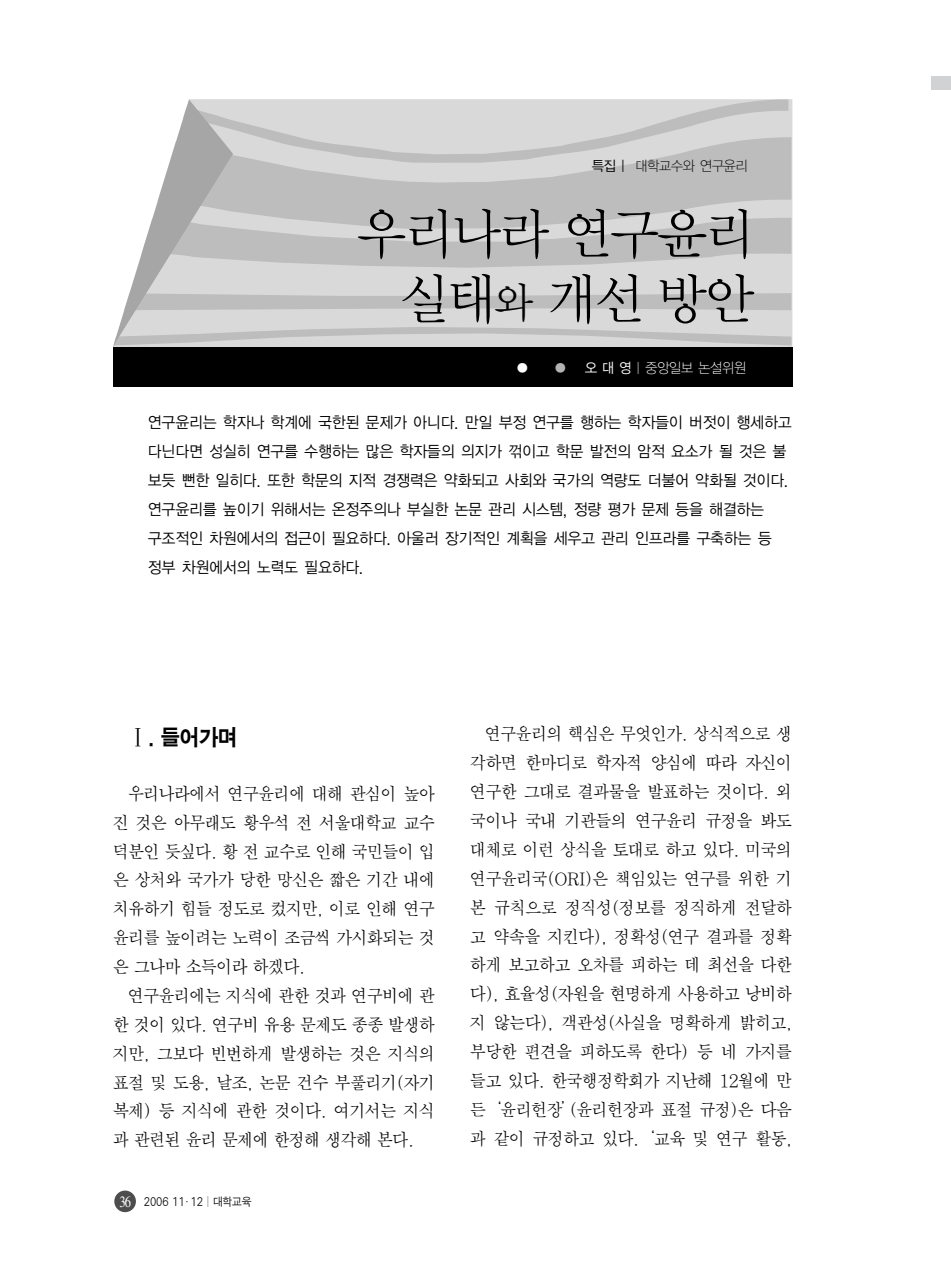
<style>
.page{position:relative;width:951px;height:1274px;background:#fff}
.page>*{position:absolute;margin:0;border:0;box-sizing:border-box;transform-origin:0 0}
.t1{font:54.25px/65.1px "Y Mj O12";letter-spacing:-.095em;color:#000;text-align:right}
.t2{font:22.75px "SM Ago K";color:#000;scale:.9 1}
.t3{font:17.5px/28.9px "SM Amu";letter-spacing:-.065em;color:#000;text-align:justify;scale:.94 1}
.t4{font:15.75px/28.9px "YGO12";letter-spacing:-.07em;color:#000;scale:.94 1}
.t5{font:14px "YGO11";letter-spacing:-.105em;color:#fff;scale:.95 1}
.t6{font:14px "YGO11";letter-spacing:-.105em;color:#000;scale:.95 1}
.t7{font:11.38px "SM Ago J";letter-spacing:-.07em;color:#000;scale:.9 1}
.s1{font-family:"YGO12"}
.s2{font-size:42px}
.s3{font-family:"YGO12";color:#000}
.s4{font-family:"YGO12";color:#b3b3b3}
.s5{font-family:"Times";font-size:15.75px;color:#fff}
</style>
<div class="page">
<div style="left:931px;top:76px;width:20px;height:13px;background:#d1d2d4"></div>
<div style="left:114px;top:1191px;width:22px;height:21px;background:#4d4d4d;border-radius:50%"></div>
<svg style="left:113px;top:99px;width:678px;height:248px;background:#cdcdcd"></svg>
<div style="left:113px;top:347px;width:679px;height:40px;background:#000"></div>
<p class="t6" style="left:591px;top:159px;width:167px"><span class="s1">특집 |</span> 대학교수와 연구윤리</p>
<p class="t1" style="left:355px;top:204px;width:402px">우리나라 연구윤리 실태<span class="s2">와</span> 개선 방안</p>
<p class="t5" style="left:515px;top:361px;width:245px"><span class="s1">●</span><span class="s3">●</span><span class="s4">●</span> <span class="s1">오대영</span>| 중앙일보논설위원</p>
<p class="t4" style="left:148px;top:409px;width:687px">연구윤리는 학자나 학계에 국한된 문제가 아니다. 만일 부정 연구를 행하는 학자들이 버젓이 행세하고 다닌다면 성실히 연구를 수행하는 많은 학자들의 의지가 꺾이고 학문 발전의 암적 요소가 될 것은 불 보듯 뻔한 일히다. 또한 학문의 지적 경쟁력은 약화되고 사회와 국가의 역량도 더불어 약화될 것이다. 연구윤리를 높이기 위해서는 온정주의나 부실한 논문 관리 시스템, 정량 평가 문제 등을 해결하는 구조적인 차원에서의 접근이 필요하다. 아울러 장기적인 계획을 세우고 관리 인프라를 구축하는 등 정부 차원에서의 노력도 필요하다.</p>
<p class="t2" style="left:128px;top:727px;width:124px">Ⅰ. 들어가며</p>
<p class="t3" style="left:128px;top:780px;width:329px">우리나라에서 연구윤리에 대해 관심이 높아</p>
<p class="t3" style="left:113px;top:809px;width:345px">진 것은 아무래도 황우석 전 서울대학교 교수</p>
<p class="t3" style="left:113px;top:838px;width:345px">덕분인 듯싶다. 황 전 교수로 인해 국민들이 입</p>
<p class="t3" style="left:113px;top:867px;width:345px">은 상처와 국가가 당한 망신은 짧은 기간 내에</p>
<p class="t3" style="left:113px;top:896px;width:345px">치유하기 힘들 정도로 컸지만, 이로 인해 연구</p>
<p class="t3" style="left:113px;top:924px;width:345px">윤리를 높이려는 노력이 조금씩 가시화되는 것</p>
<p class="t3" style="left:113px;top:953px;width:206px">은 그나마 소득이라 하겠다.</p>
<p class="t3" style="left:128px;top:982px;width:329px">연구윤리에는 지식에 관한 것과 연구비에 관</p>
<p class="t3" style="left:113px;top:1011px;width:345px">한 것이 있다. 연구비 유용 문제도 종종 발생하</p>
<p class="t3" style="left:113px;top:1040px;width:345px">지만, 그보다 빈번하게 발생하는 것은 지식의</p>
<p class="t3" style="left:113px;top:1069px;width:345px">표절 및 도용, 날조, 논문 건수 부풀리기(자기</p>
<p class="t3" style="left:113px;top:1098px;width:345px">복제) 등 지식에 관한 것이다. 여기서는 지식</p>
<p class="t3" style="left:113px;top:1127px;width:322px">과 관련된 윤리 문제에 한정해 생각해 본다.</p>
<p class="t7" style="left:119px;top:1197px;width:148px"><span class="s5">36</span> 2006 11₩12 | 대학교육</p>
<p class="t3" style="left:470px;top:721px;width:345px;text-indent:15px">연구윤리의 핵심은 무엇인가. 상식적으로 생 각하면 한마디로 학자적 양심에 따라 자신이 연구한 그대로 결과물을 발표하는 것이다. 외 국이나 국내 기관들의 연구윤리 규정을 봐도 대체로 이런 상식을 토대로 하고 있다. 미국의 연구윤리국(ORI)은 책임있는 연구를 위한 기 본 규칙으로 정직성(정보를 정직하게 전달하 고 약속을 지킨다), 정확성(연구 결과를 정확 하게 보고하고 오차를 피하는 데 최선을 다한 다), 효율성(자원을 현명하게 사용하고 낭비하 지 않는다), 객관성(사실을 명확하게 밝히고, 부당한 편견을 피하도록 한다) 등 네 가지를 들고 있다. 한국행정학회가 지난해 12월에 만 든‘윤리헌장’(윤리헌장과 표절 규정)은 다음 과 같이 규정하고 있다. ‘교육 및 연구 활동,</p>
</div>
